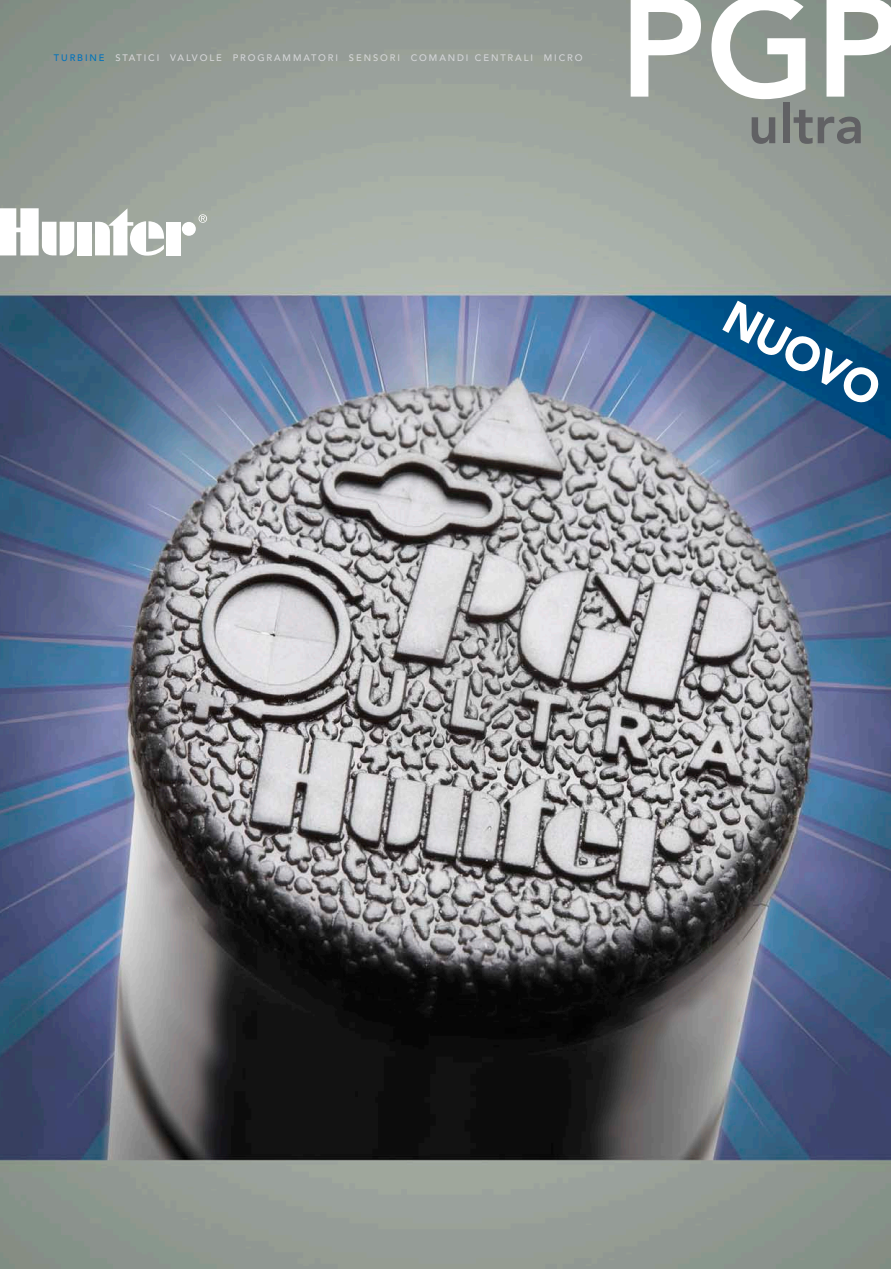
<style>
.page{position:relative;width:891px;height:1269px;background:#fff}
.page>*{position:absolute;margin:0;border:0;box-sizing:border-box;transform-origin:0 0}
.t1{font:800 141px "Avenir";color:#fff}
.t2{font:800 54px "Avenir";color:#616164}
.t3{font:900 46.5px "Avenir";color:#fff;scale:.95 1}
.t4{font:500 9.3px "Avenir";letter-spacing:.2em;color:#d4d5d7}
.s1{color:#0072bc}
</style>
<div class="page">
<img style="left:0;top:0;width:891px;height:1269px">
<svg style="left:199px;top:214px;width:8px;height:9px"></svg>
<div style="left:77px;top:222px;width:15px;height:33px;background:#fff"></div>
<div style="left:182px;top:222px;width:14px;height:14px;background:#fff;border-radius:50%"></div>
<div style="left:166px;top:222px;width:15px;height:33px;background:#fff"></div>
<svg style="left:95px;top:208px;width:69px;height:48px"></svg>
<svg style="left:0;top:208px;width:74px;height:48px"></svg>
<p class="t4" style="left:54px;top:53px;width:530px"><span class="s1">TURBINE</span> STATICI VALVOLE PROGRAMMATORI SENSORI COMANDI CENTRALI MICRO</p>
<h1 class="t1" style="left:619px;top:-36px;width:283px">PGP</h1>
<h2 class="t2" style="left:748px;top:93px;width:118px">ultra</h2>
<h3 class="t3" style="left:740px;top:289px;width:180px;rotate:28deg">NUOVO</h3>
</div>
